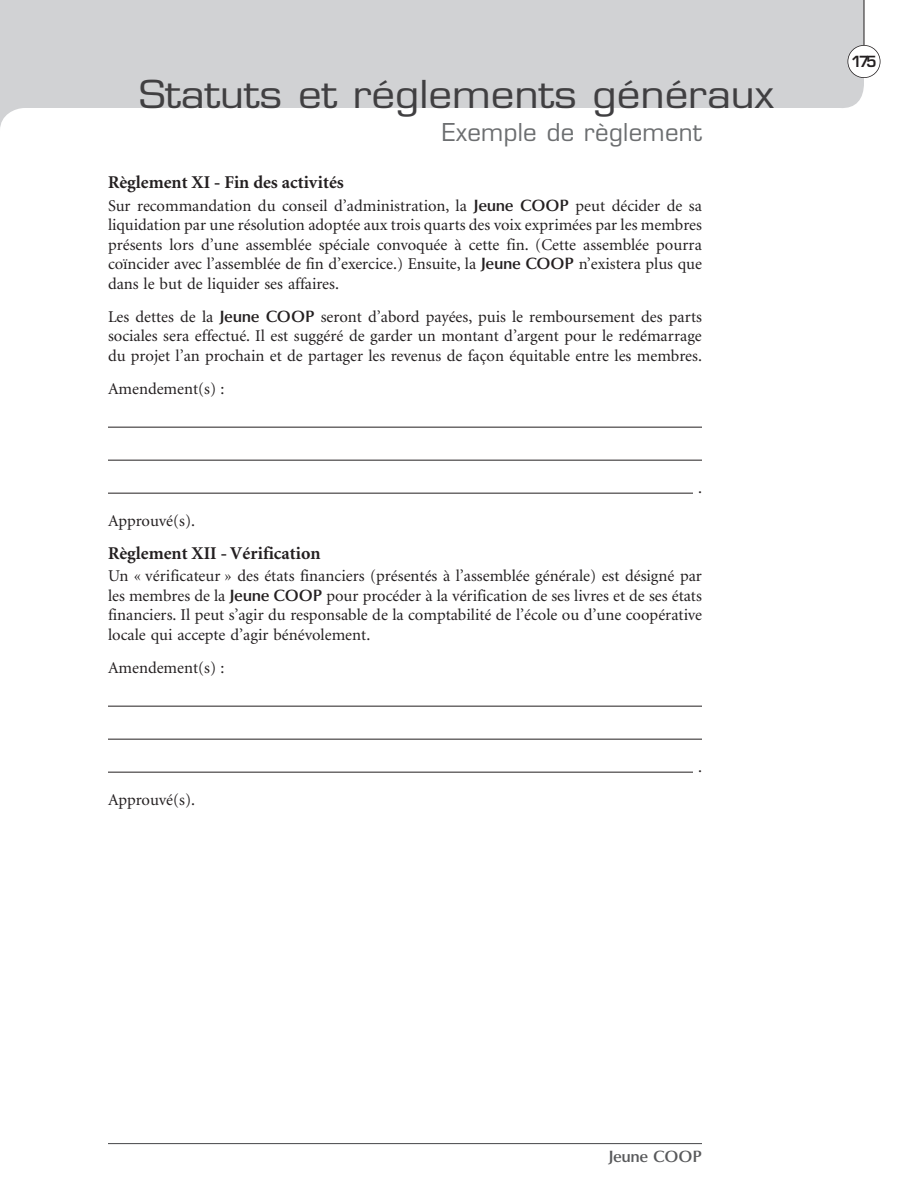
<style>
.page{position:relative;width:918px;height:1188px;background:#fff}
.page>*{position:absolute;margin:0;border:0;box-sizing:border-box;transform-origin:0 0}
.t1{font:37.5px "Eurostile";color:#403f41;scale:1.12 1}
.t2{font:24px "Eurostile";letter-spacing:.015em;color:#6c6e70}
.t3{font:700 18px "Minion";color:#231f20}
.t4{font:16.5px/19.5px "Minion";color:#231f20;text-align:justify}
.t5{font:600 16.5px "Optima";letter-spacing:-.025em;color:#58595b}
.t6{font:600 15px "Eurostile";color:#231f20}
.s1{font-family:"Optima";font-weight:600}
</style>
<div class="page">
<hr style="left:108px;top:427px;width:594px;height:1px;background:#231f20">
<hr style="left:108px;top:460px;width:594px;height:1px;background:#231f20">
<hr style="left:108px;top:493px;width:585px;height:1px;background:#231f20">
<hr style="left:108px;top:706px;width:594px;height:1px;background:#231f20">
<hr style="left:108px;top:739px;width:594px;height:1px;background:#231f20">
<hr style="left:108px;top:772px;width:585px;height:1px;background:#231f20">
<svg style="left:0;top:0;width:864px;height:127px;background:#d7d8da"></svg>
<div style="left:848px;top:45px;width:32px;height:33px;background:#fff;border-radius:50%"></div>
<div style="left:848px;top:45px;width:32px;height:33px;border:2px solid #231f20;border-radius:50%"></div>
<hr style="left:864px;top:0;width:1px;height:45px;background:#231f20">
<hr style="left:108px;top:1143px;width:594px;height:1px;background:#58595b">
<h1 class="t1" style="left:139px;top:80px;width:568px">Statuts et réglements généraux</h1>
<h2 class="t2" style="left:442px;top:123px;width:261px">Exemple de règlement</h2>
<p class="t3" style="left:108px;top:175px;width:237px">Règlement XI - Fin des activités</p>
<p class="t4" style="left:108px;top:197px;width:596px">Sur recommandation du conseil d’administration, la <span class="s1">Jeune COOP</span> peut décider de sa liquidation par une résolution adoptée aux trois quarts des voix exprimées par les membres présents lors d’une assemblée spéciale convoquée à cette fin. (Cette assemblée pourra coïncider avec l’assemblée de fin d’exercice.) Ensuite, la <span class="s1">Jeune COOP</span> n’existera plus que dans le but de liquider ses affaires.</p>
<p class="t4" style="left:108px;top:308px;width:596px">Les dettes de la <span class="s1">Jeune COOP</span> seront d’abord payées, puis le remboursement des parts sociales sera effectué. Il est suggéré de garder un montant d’argent pour le redémarrage du projet l’an prochain et de partager les revenus de façon équitable entre les membres.</p>
<p class="t4" style="left:108px;top:380px;width:118px">Amendement(s) :</p>
<p class="t4" style="left:698px;top:479px;width:5px">.</p>
<p class="t4" style="left:108px;top:512px;width:89px">Approuvé(s).</p>
<p class="t3" style="left:108px;top:546px;width:214px">Règlement XII - Vérification</p>
<p class="t4" style="left:108px;top:568px;width:596px">Un « vérificateur » des états financiers (présentés à l’assemblée générale) est désigné par les membres de la <span class="s1">Jeune COOP</span> pour procéder à la vérification de ses livres et de ses états financiers. Il peut s’agir du responsable de la comptabilité de l’école ou d’une coopérative locale qui accepte d’agir bénévolement.</p>
<p class="t4" style="left:108px;top:659px;width:118px">Amendement(s) :</p>
<p class="t4" style="left:108px;top:791px;width:89px">Approuvé(s).</p>
<p class="t4" style="left:698px;top:758px;width:5px">.</p>
<p class="t6" style="left:851px;top:55px;width:27px">175</p>
<p class="t5" style="left:608px;top:1150px;width:95px">Jeune COOP</p>
</div>
